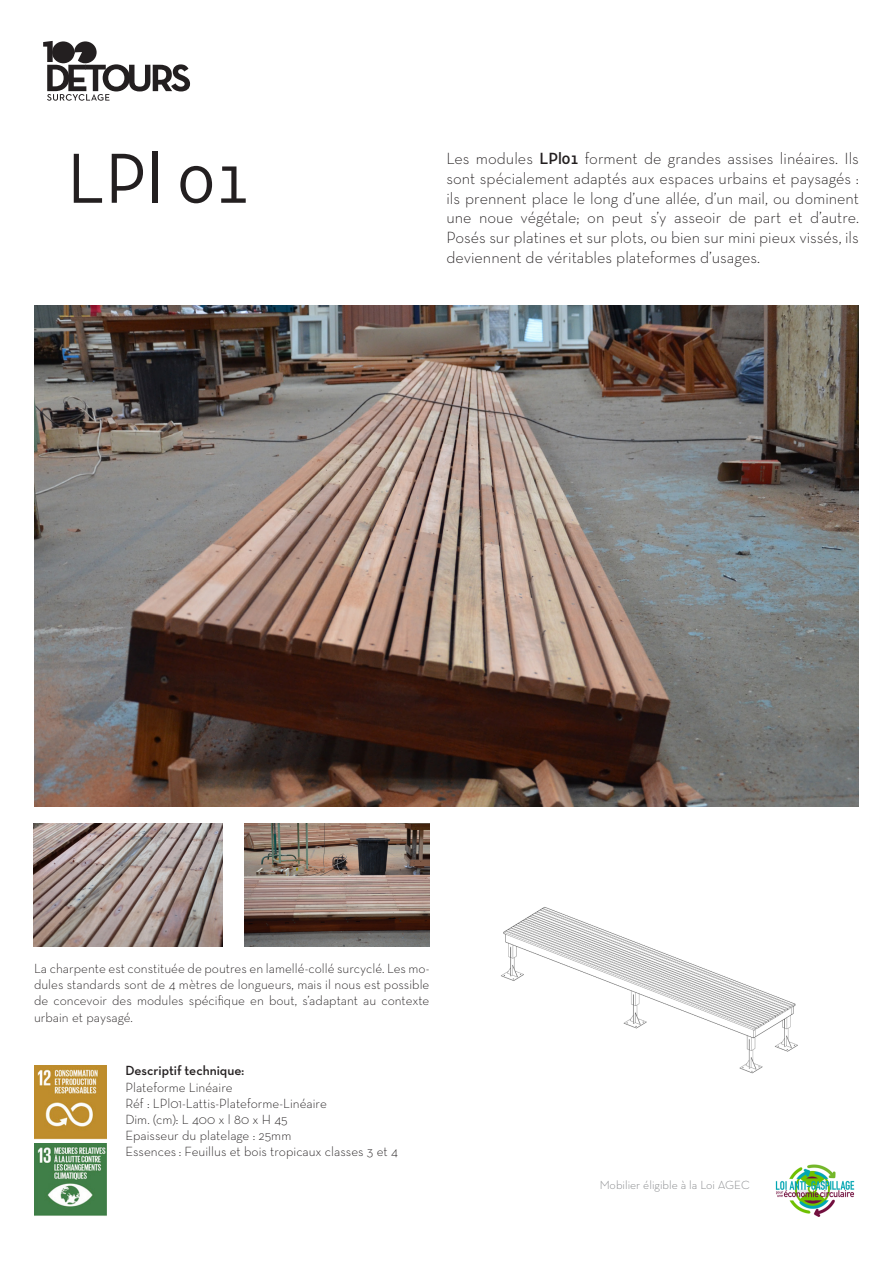
<style>
.page{position:relative;width:893px;height:1263px;background:#fff}
.page>*{position:absolute;margin:0;border:0;box-sizing:border-box;transform-origin:0 0}
.t1{font:72px "Neutra Text TF";color:#231f20}
.t2{font:300 16.5px/19.8px "Neutra Text";color:#231f20;text-align:justify}
.t3{font:300 13.5px/16.2px "Neutra Text";color:#231f20}
.t4{font:600 13.5px "Neutra Text TF";color:#231f20}
.t5{font:300 12px "Neutra Text";color:#808285}
.s1{font-family:"Neutra Text TF";font-weight:600}
</style>
<div class="page">
<svg style="left:43px;top:41px;width:147px;height:60px"></svg>
<img style="left:34px;top:1144px;width:73px;height:72px">
<img style="left:34px;top:1066px;width:73px;height:73px">
<img style="left:775px;top:1164px;width:80px;height:52px">
<img style="left:501px;top:907px;width:297px;height:167px">
<img style="left:34px;top:823px;width:188px;height:123px">
<img style="left:34px;top:305px;width:825px;height:502px">
<img style="left:245px;top:823px;width:185px;height:123px">
<h1 class="t1" style="left:67px;top:135px;width:187px">LPl 01</h1>
<p class="t2" style="left:446px;top:148px;width:414px">Les modules <span class="s1">LPl01</span> forment de grandes assises linéaires. Ils sont spécialement adaptés aux espaces urbains et paysagés : ils prennent place le long d’une allée, d’un mail, ou dominent une noue végétale; on peut s’y asseoir de part et d’autre.<br>Posés sur platines et sur plots, ou bien sur mini pieux vissés, ils deviennent de véritables plateformes d’usages.</p>
<p class="t3" style="left:34px;top:960px;width:397px;text-align:justify">La charpente est constituée de poutres en lamellé-collé surcyclé. Les mo&shy;dules standards sont de 4 mètres de longueurs, mais il nous est possible de concevoir des modules spécifique en bout, s’adaptant au contexte urbain et paysagé.</p>
<p class="t4" style="left:126px;top:1062px;width:120px">Descriptif technique:</p>
<p class="t3" style="left:126px;top:1078px;width:274px">Plateforme Linéaire<br>Réf : LPl01-Lattis-Plateforme-Linéaire<br>Dim. (cm): L 400 x l 80 x H 45<br>Epaisseur du platelage : 25mm<br>Essences : Feuillus et bois tropicaux classes 3 et 4</p>
<p class="t5" style="left:600px;top:1178px;width:152px">Mobilier éligible à la Loi AGEC</p>
</div>
